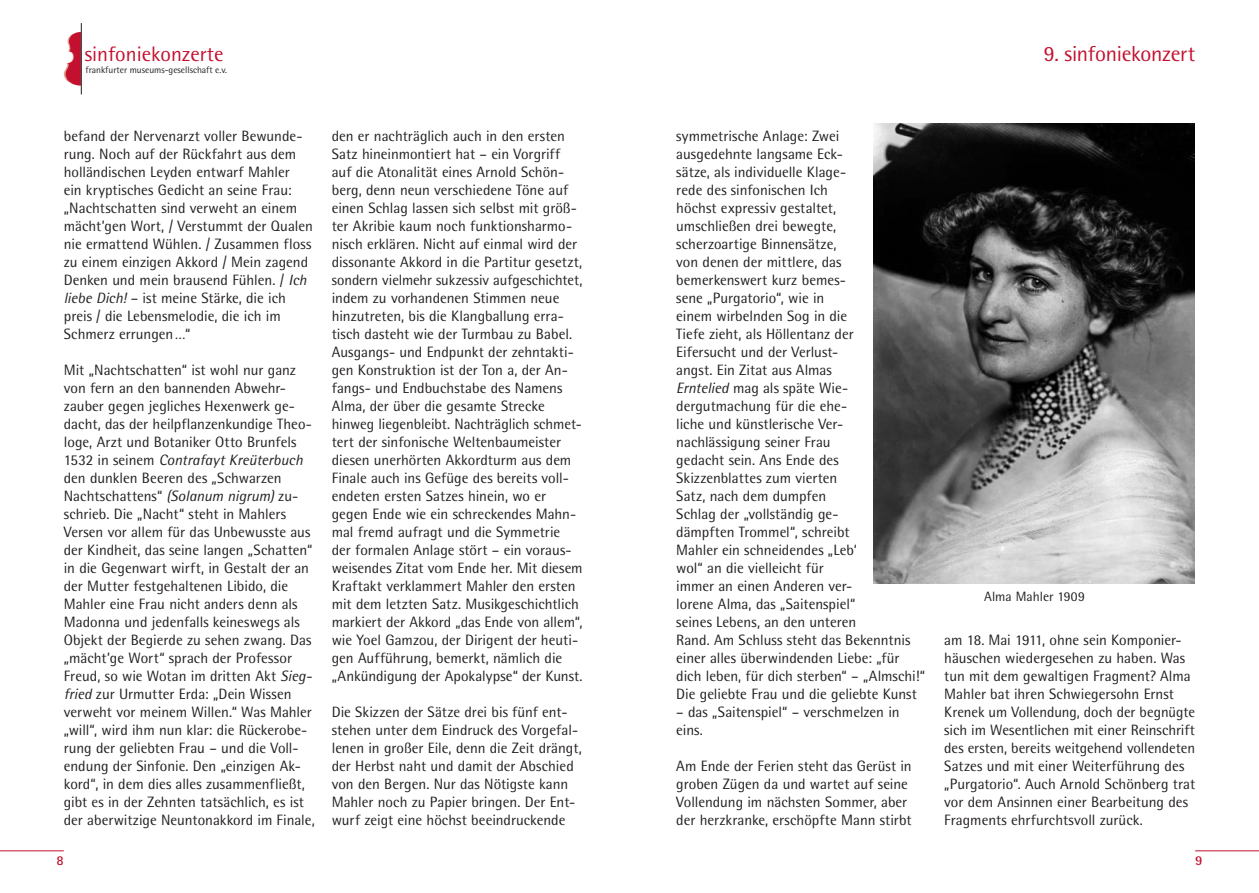
<style>
.page{position:relative;width:1259px;height:893px;background:#fff}
.page>*{position:absolute;margin:0;border:0;box-sizing:border-box;transform-origin:0 0}
.t1{font:21.75px "Rotis Semi Sans";letter-spacing:-.015em;color:#c3102f}
.t2{font:21px "Rotis Semi Sans";color:#c3102f}
.t3{font:15px/18px "Rotis Semi Sans";color:#231f20}
.t4{font:13.5px "Rotis Semi Sans";letter-spacing:.005em;color:#231f20}
.t5{font:700 13.5px "Rotis Sans Serif";color:#c3102f}
.t6{font:700 13.5px "Rotis Semi Sans";color:#c3102f}
.t7{font:9.45px "Rotis Semi Sans";color:#231f20}
.s1{font-style:italic}
</style>
<div class="page">
<hr style="left:0;top:850px;width:64px;height:1px;background:#c3102f">
<hr style="left:1195px;top:850px;width:64px;height:1px;background:#c3102f">
<svg style="left:64px;top:32px;width:17px;height:54px"></svg>
<hr style="left:81px;top:23px;width:1px;height:71px;background:#231f20">
<img style="left:873px;top:123px;width:322px;height:461px">
<h2 class="t2" style="left:85px;top:42px;width:140px">sinfoniekonzerte</h2>
<p class="t7" style="left:86px;top:65px;width:143px">frankfurter museums-gesellschaft e.v.</p>
<p class="t3" style="left:64px;top:127px;width:250px">befand der Nervenarzt voller Bewunde&shy;rung. Noch auf der Rückfahrt aus dem holländischen Leyden entwarf Mahler<br>ein kryptisches Gedicht an seine Frau: „Nachtschatten sind verweht an einem mächt’gen Wort, / Verstummt der Qualen nie ermattend Wühlen. / Zusammen floss zu einem einzigen Akkord / Mein zagend Denken und mein brausend Fühlen. / <span class="s1">Ich liebe Dich!</span> – ist meine Stärke, die ich preis / die Lebensmelodie, die ich im Schmerz errungen…“</p>
<p class="t3" style="left:64px;top:361px;width:252px">Mit „Nachtschatten“ ist wohl nur ganz von fern an den bannenden Abwehr&shy;zauber gegen jegliches Hexenwerk ge-- dacht, das der heilpflanzenkundige Theo&shy;loge, Arzt und Botaniker Otto Brunfels 1532 in seinem <span class="s1">Contrafayt Kreüterbuch </span>den dunklen Beeren des „Schwarzen Nachtschattens“ <span class="s1">(Solanum nigrum)</span> zu-- schrieb. Die „Nacht“ steht in Mahlers Versen vor allem für das Unbewusste aus der Kindheit, das seine langen „Schatten“ in die Gegenwart wirft, in Gestalt der an der Mutter festgehaltenen Libido, die Mahler eine Frau nicht anders denn als Madonna und jedenfalls keineswegs als Objekt der Begierde zu sehen zwang. Das „mächt’ge Wort“ sprach der Professor Freud, so wie Wotan im dritten Akt <span class="s1">Sieg&shy;fried</span> zur Urmutter Erda: „Dein Wissen verweht vor meinem Willen.“ Was Mahler „will“, wird ihm nun klar: die Rückerobe&shy;rung der geliebten Frau – und die Voll&shy;endung der Sinfonie. Den „einzigen Ak-- kord“, in dem dies alles zusammenfließt, gibt es in der Zehnten tatsächlich, es ist der aberwitzige Neuntonakkord im Finale,</p>
<p class="t3" style="left:332px;top:127px;width:252px">den er nachträglich auch in den ersten Satz hineinmontiert hat – ein Vorgriff auf die Atonalität eines Arnold Schön&shy;berg, denn neun verschiedene Töne auf einen Schlag lassen sich selbst mit größ&shy;ter Akribie kaum noch funktionsharmo&shy;nisch erklären. Nicht auf einmal wird der dissonante Akkord in die Partitur gesetzt, sondern vielmehr sukzessiv aufgeschichtet, indem zu vorhandenen Stimmen neue hinzutreten, bis die Klangballung erra&shy;tisch dasteht wie der Turmbau zu Babel.<br>Ausgangs- und Endpunkt der zehntakti&shy;gen Konstruktion ist der Ton a, der An-- fangs- und Endbuchstabe des Namens Alma, der über die gesamte Strecke hinweg liegenbleibt. Nachträglich schmet&shy;tert der sinfonische Weltenbaumeister diesen unerhörten Akkordturm aus dem Finale auch ins Gefüge des bereits voll&shy;endeten ersten Satzes hinein, wo er gegen Ende wie ein schreckendes Mahn&shy;mal fremd aufragt und die Symmetrie der formalen Anlage stört – ein voraus&shy;weisendes Zitat vom Ende her. Mit diesem Kraftakt verklammert Mahler den ersten mit dem letzten Satz. Musikgeschichtlich markiert der Akkord „das Ende von allem“, wie Yoel Gamzou, der Dirigent der heuti&shy;gen Aufführung, bemerkt, nämlich die „Ankündigung der Apokalypse“ der Kunst.</p>
<p class="t3" style="left:332px;top:703px;width:251px">Die Skizzen der Sätze drei bis fünf ent&shy;stehen unter dem Eindruck des Vorgefal&shy;lenen in großer Eile, denn die Zeit drängt, der Herbst naht und damit der Abschied von den Bergen. Nur das Nötigste kann Mahler noch zu Papier bringen. Der Ent&shy;wurf zeigt eine höchst beeindruckende</p>
<h1 class="t1" style="left:1043px;top:41px;width:153px">9. sinfoniekonzert</h1>
<p class="t3" style="left:676px;top:127px;width:250px">symmetrische Anlage: Zwei<br>ausgedehnte langsame Eck-<br>sätze, als individuelle Klage-<br>rede des sinfonischen Ich<br>höchst expressiv gestaltet,<br>umschließen drei bewegte,<br>scherzoartige Binnensätze,<br>von denen der mittlere, das bemerkenswert kurz bemes-<br>sene „Purgatorio“, wie in<br>einem wirbelnden Sog in die<br>Tiefe zieht, als Höllentanz der<br>Eifersucht und der Verlust-<br>angst. Ein Zitat aus Almas<br><span class="s1">Erntelied</span> mag als späte Wie&shy;dergutmachung für die ehe-<br>liche und künstlerische Ver&shy;nachlässigung seiner Frau<br>gedacht sein. Ans Ende des<br>Skizzenblattes zum vierten<br>Satz, nach dem dumpfen<br>Schlag der „vollständig ge--<br>dämpften Trommel“, schreibt<br>Mahler ein schneidendes „Leb‘<br>wol“ an die vielleicht für<br>immer an einen Anderen ver-<br>lorene Alma, das „Saitenspiel“<br>seines Lebens, an den unteren<br>Rand. Am Schluss steht das Bekenntnis einer alles überwindenden Liebe: „für dich leben, für dich sterben“ – „Almschi!“<br>Die geliebte Frau und die geliebte Kunst</p>
<p class="t3" style="left:676px;top:703px;width:225px">– das „Saitenspiel“ – verschmelzen in eins.</p>
<p class="t3" style="left:676px;top:757px;width:237px">Am Ende der Ferien steht das Gerüst in groben Zügen da und wartet auf seine Vollendung im nächsten Sommer, aber der herzkranke, erschöpfte Mann stirbt</p>
<p class="t4" style="left:984px;top:588px;width:102px">Alma Mahler 1909</p>
<p class="t3" style="left:944px;top:631px;width:252px">am 18. Mai 1911, ohne sein Komponier&shy;häuschen wiedergesehen zu haben. Was tun mit dem gewaltigen Fragment? Alma Mahler bat ihren Schwiegersohn Ernst Krenek um Vollendung, doch der begnügte sich im Wesentlichen mit einer Reinschrift des ersten, bereits weitgehend vollendeten Satzes und mit einer Weiterführung des „Purgatorio“. Auch Arnold Schönberg trat vor dem Ansinnen einer Bearbeitung des Fragments ehrfurchtsvoll zurück.</p>
<p class="t5" style="left:57px;top:852px;width:9px">8</p>
<p class="t6" style="left:1195px;top:852px;width:9px">9</p>
</div>
